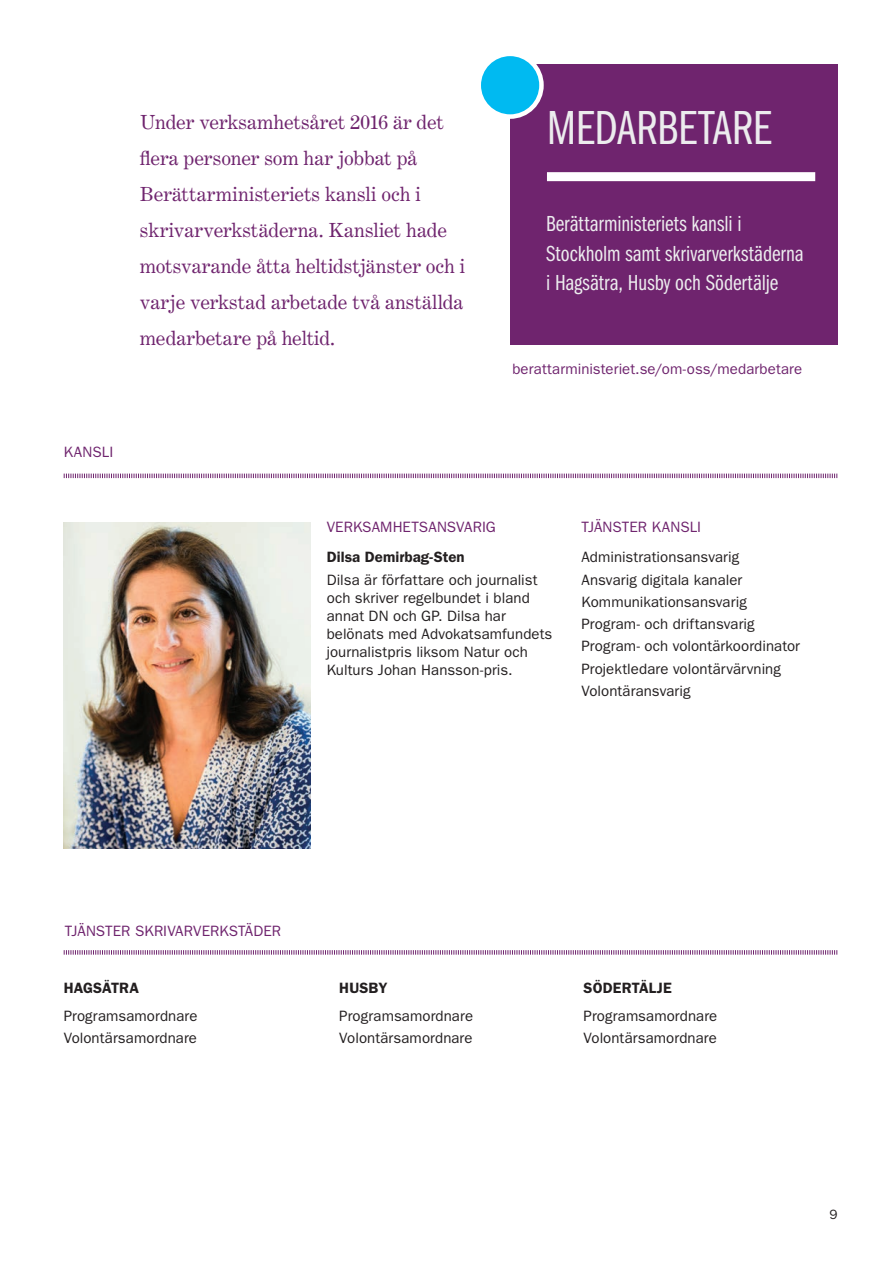
<style>
.page{position:relative;width:893px;height:1263px;background:#fff}
.page>*{position:absolute;margin:0;border:0;box-sizing:border-box;transform-origin:0 0}
.t1{font:49.5px "ITC Franklin Gothic Std Bk Cp";letter-spacing:-.005em;color:#ececee}
.t2{font:22.5px/29.5px "ITC Franklin Gothic Std Bk Cp";color:#ececee}
.t3{font:19.5px/36px "Century Expanded LT Std";letter-spacing:-.005em;color:#6f246e}
.t4{font:15px/22.2px "ITC Franklin Gothic Std";letter-spacing:.005em;color:#231f20}
.t5{font:15px "ITC Franklin Gothic Std";letter-spacing:.005em;color:#6f246e}
.t6{font:600 15px "ITC Franklin Gothic Std";letter-spacing:.005em;color:#231f20}
.t7{font:13.5px "ITC Franklin Gothic Std";color:#231f20}
</style>
<div class="page">
<img style="left:64px;top:523px;width:246px;height:325px">
<div style="left:510px;top:64px;width:327px;height:281px;background:#6f246e"></div>
<div style="left:547px;top:172px;width:268px;height:9px;background:#fff"></div>
<svg style="left:63px;top:473px;width:775px;height:6px"></svg>
<svg style="left:63px;top:950px;width:775px;height:5px"></svg>
<div style="left:479px;top:54px;width:62px;height:63px;background:#00baf1;border-radius:50%"></div>
<div style="left:476px;top:52px;width:68px;height:67px;border:4px solid #fff;border-radius:50%"></div>
<p class="t5" style="left:64px;top:443px;width:51px">KANSLI</p>
<p class="t3" style="left:140px;top:104px;width:327px">Under verksamhetsåret 2016 är det flera personer som har jobbat på Berättarministeriets kansli och i skrivarverkstäderna. Kansliet hade motsvarande åtta heltidstjänster och i varje verkstad arbetade två anställda medarbetare på heltid.</p>
<h1 class="t1" style="left:547px;top:101px;width:226px">MEDARBETARE</h1>
<h2 class="t2" style="left:546px;top:209px;width:259px">Berättarministeriets kansli i<br>Stockholm samt skrivarverkstäderna i Hagsätra, Husby och Södertälje</h2>
<p class="t5" style="left:512px;top:360px;width:291px">berattarministeriet.se/om-oss/medarbetare</p>
<p class="t5" style="left:327px;top:518px;width:171px">VERKSAMHETSANSVARIG</p>
<p class="t6" style="left:327px;top:548px;width:140px">Dilsa Demirbag-Sten</p>
<p class="t4" style="left:327px;top:571px;width:227px;line-height:18px">Dilsa är författare och journalist och skriver regelbundet i bland annat DN och GP. Dilsa har belönats med Advokatsamfundets journalistpris liksom Natur och<br>Kulturs Johan Hansson-pris.</p>
<p class="t5" style="left:581px;top:518px;width:121px">TJÄNSTER KANSLI</p>
<p class="t4" style="left:581px;top:546px;width:220px">Administrationsansvarig<br>Ansvarig digitala kanaler<br>Kommunikationsansvarig<br>Program- och driftansvarig<br>Program- och volontärkoordinator<br>Projektledare volontärvärvning<br>Volontäransvarig</p>
<p class="t5" style="left:65px;top:922px;width:218px">TJÄNSTER SKRIVARVERKSTÄDER</p>
<p class="t6" style="left:64px;top:979px;width:77px">HAGSÄTRA</p>
<p class="t4" style="left:64px;top:1005px;width:135px">Programsamordnare<br>Volontärsamordnare</p>
<p class="t6" style="left:339px;top:979px;width:50px">HUSBY</p>
<p class="t4" style="left:339px;top:1005px;width:135px">Programsamordnare<br>Volontärsamordnare</p>
<p class="t6" style="left:584px;top:979px;width:90px">SÖDERTÄLJE</p>
<p class="t4" style="left:584px;top:1005px;width:135px">Programsamordnare<br>Volontärsamordnare</p>
<p class="t7" style="left:830px;top:1207px;width:10px">9</p>
</div>
